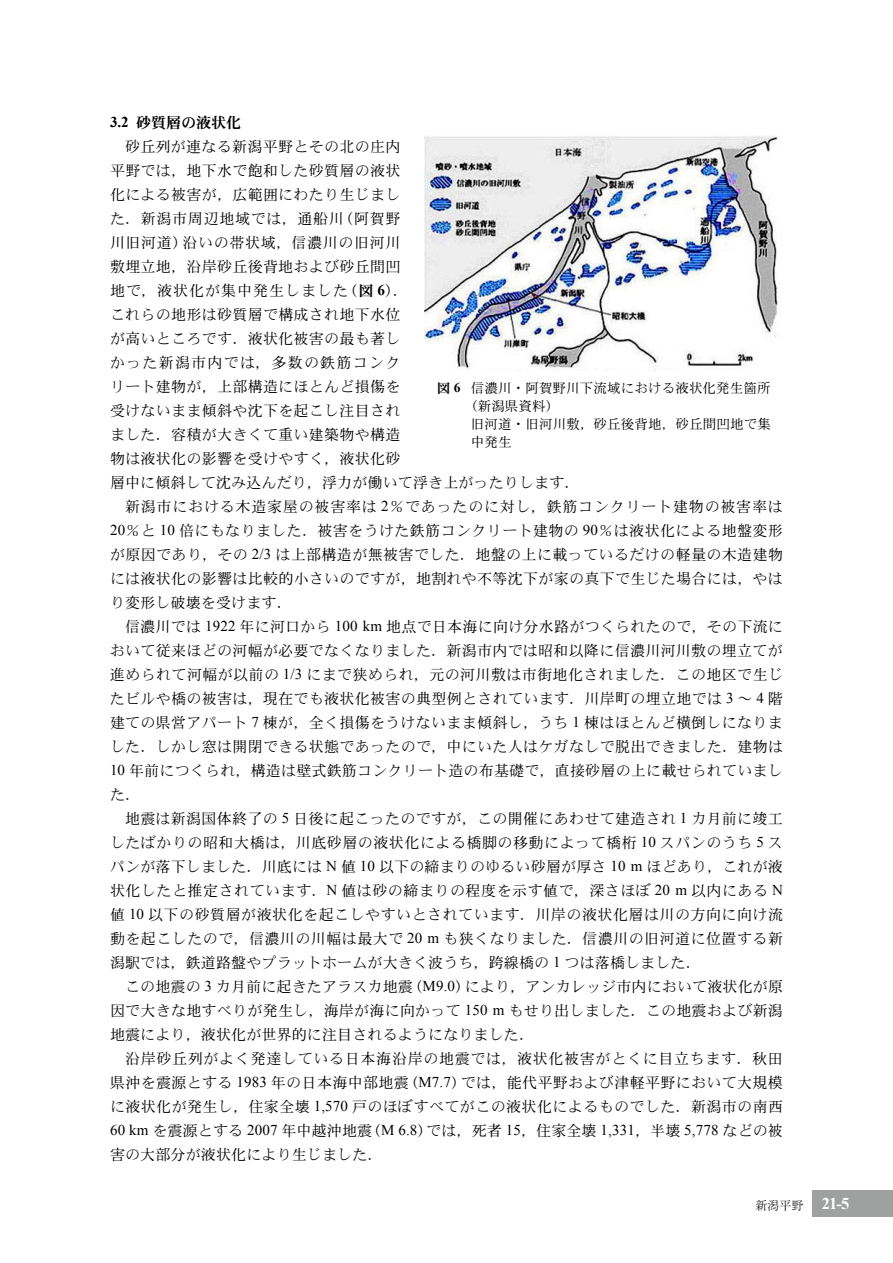
<style>
.page{position:relative;width:893px;height:1263px;background:#fff}
.page>*{position:absolute;margin:0;border:0;box-sizing:border-box;transform-origin:0 0}
.t1{font:15px "DFHS Mincho W3 WIN RKSJ H";letter-spacing:.02em;color:#000}
.t2{font:15px "DFHS Mincho W3 WIN RKSJ H";letter-spacing:.045em;color:#000}
.t3{font:15px "DFHS Mincho W3 WIN RKSJ H";letter-spacing:.055em;color:#000}
.t4{font:15px "DFHS Mincho W3 WIN RKSJ H";letter-spacing:.065em;color:#000}
.t5{font:15px "DFHS Mincho W3 WIN RKSJ H";letter-spacing:.085em;color:#000}
.t6{font:15px "DFHS Mincho W7 WIN RKSJ H";color:#000}
.t7{font:13.5px "DFHS Mincho W3 WIN RKSJ H";letter-spacing:.01em;color:#000}
.t8{font:300 12px "Ryumin Pro";color:#000}
.s1{font-family:"Times New Roman";font-weight:700}
.s2{font-family:"DFHS Mincho W7 WIN RKSJ H"}
.s3{font-family:"Times New Roman"}
.s4{font-family:"Times New Roman";font-weight:700;font-size:16.5px;color:#fff}
</style>
<div class="page">
<div style="left:812px;top:1191px;width:81px;height:26px;background:#9fa0a0"></div>
<img style="left:425px;top:136px;width:353px;height:235px">
<p class="t6" style="left:110px;top:115px;width:133px"><span class="s1">3.2</span> 砂質層の液状化</p>
<p class="t1" style="left:125px;top:139px;width:277px">砂丘列が連なる新潟平野とその北の庄内</p>
<p class="t1" style="left:110px;top:163px;width:292px">平野では，地下水で飽和した砂質層の液状</p>
<p class="t1" style="left:110px;top:187px;width:292px">化による被害が，広範囲にわたり生じまし</p>
<p class="t2" style="left:110px;top:211px;width:292px">た．新潟市周辺地域では，通船川（阿賀野</p>
<p class="t2" style="left:110px;top:235px;width:292px">川旧河道）沿いの帯状域，信濃川の旧河川</p>
<p class="t1" style="left:110px;top:259px;width:292px">敷埋立地，沿岸砂丘後背地および砂丘間凹</p>
<p class="t4" style="left:110px;top:283px;width:299px">地で，液状化が集中発生しました（<span class="s2">図</span> <span class="s1">6</span>）．</p>
<p class="t1" style="left:110px;top:307px;width:292px">これらの地形は砂質層で構成され地下水位</p>
<p class="t1" style="left:110px;top:331px;width:292px">が高いところです．液状化被害の最も著し</p>
<p class="t5" style="left:110px;top:355px;width:292px">かった新潟市内では，多数の鉄筋コンク</p>
<p class="t1" style="left:110px;top:379px;width:292px">リート建物が，上部構造にほとんど損傷を</p>
<p class="t1" style="left:110px;top:403px;width:292px">受けないまま傾斜や沈下を起こし注目され</p>
<p class="t1" style="left:110px;top:427px;width:292px">ました．容積が大きくて重い建築物や構造</p>
<p class="t1" style="left:110px;top:451px;width:292px">物は液状化の影響を受けやすく，液状化砂</p>
<p class="t1" style="left:110px;top:475px;width:471px">層中に傾斜して沈み込んだり，浮力が働いて浮き上がったりします．</p>
<p class="t3" style="left:125px;top:499px;width:659px">新潟市における木造家屋の被害率は <span class="s3">2</span>％であったのに対し，鉄筋コンクリート建物の被害率は</p>
<p class="t1" style="left:110px;top:523px;width:674px"><span class="s3">20</span>％と <span class="s3">10</span> 倍にもなりました．被害をうけた鉄筋コンクリート建物の <span class="s3">90</span>％は液状化による地盤変形</p>
<p class="t1" style="left:110px;top:547px;width:675px">が原因であり，その <span class="s3">2/3</span> は上部構造が無被害でした．地盤の上に載っているだけの軽量の木造建物</p>
<p class="t1" style="left:110px;top:571px;width:674px">には液状化の影響は比較的小さいのですが，地割れや不等沈下が家の真下で生じた場合には，やは</p>
<p class="t1" style="left:110px;top:595px;width:183px">り変形し破壊を受けます．</p>
<p class="t1" style="left:125px;top:619px;width:659px">信濃川では <span class="s3">1922</span> 年に河口から <span class="s3">100 km</span> 地点で日本海に向け分水路がつくられたので，その下流に</p>
<p class="t1" style="left:110px;top:643px;width:674px">おいて従来ほどの河幅が必要でなくなりました．新潟市内では昭和以降に信濃川河川敷の埋立てが</p>
<p class="t1" style="left:110px;top:667px;width:675px">進められて河幅が以前の <span class="s3">1/3</span> にまで狭められ，元の河川敷は市街地化されました．この地区で生じ</p>
<p class="t1" style="left:110px;top:691px;width:674px">たビルや橋の被害は，現在でも液状化被害の典型例とされています．川岸町の埋立地では <span class="s3">3</span> ～ <span class="s3">4</span> 階</p>
<p class="t1" style="left:110px;top:715px;width:674px">建ての県営アパート <span class="s3">7</span> 棟が，全く損傷をうけないまま傾斜し，うち <span class="s3">1</span> 棟はほとんど横倒しになりま</p>
<p class="t1" style="left:110px;top:739px;width:675px">した．しかし窓は開閉できる状態であったので，中にいた人はケガなしで脱出できました．建物は</p>
<p class="t1" style="left:110px;top:763px;width:674px"><span class="s3">10</span> 年前につくられ，構造は壁式鉄筋コンクリート造の布基礎で，直接砂層の上に載せられていまし</p>
<p class="t1" style="left:110px;top:787px;width:32px">た．</p>
<p class="t1" style="left:125px;top:811px;width:659px">地震は新潟国体終了の <span class="s3">5</span> 日後に起こったのですが，この開催にあわせて建造され <span class="s3">1</span> カ月前に竣工</p>
<p class="t1" style="left:110px;top:835px;width:674px">したばかりの昭和大橋は，川底砂層の液状化による橋脚の移動によって橋桁 <span class="s3">10</span> スパンのうち <span class="s3">5</span> ス</p>
<p class="t1" style="left:110px;top:859px;width:674px">パンが落下しました．川底には <span class="s3">N</span> 値 <span class="s3">10</span> 以下の締まりのゆるい砂層が厚さ <span class="s3">10 m</span> ほどあり，これが液</p>
<p class="t1" style="left:110px;top:883px;width:674px">状化したと推定されています．<span class="s3">N</span> 値は砂の締まりの程度を示す値で，深さほぼ <span class="s3">20 m</span> 以内にある <span class="s3">N</span></p>
<p class="t1" style="left:110px;top:907px;width:675px">値 <span class="s3">10</span> 以下の砂質層が液状化を起こしやすいとされています．川岸の液状化層は川の方向に向け流</p>
<p class="t1" style="left:110px;top:931px;width:675px">動を起こしたので，信濃川の川幅は最大で <span class="s3">20 m</span> も狭くなりました．信濃川の旧河道に位置する新</p>
<p class="t1" style="left:110px;top:955px;width:592px">潟駅では，鉄道路盤やプラットホームが大きく波うち，跨線橋の <span class="s3">1</span> つは落橋しました．</p>
<p class="t1" style="left:125px;top:979px;width:659px">この地震の <span class="s3">3</span> カ月前に起きたアラスカ地震（<span class="s3">M9.0</span>）により，アンカレッジ市内において液状化が原</p>
<p class="t1" style="left:110px;top:1003px;width:674px">因で大きな地すべりが発生し，海岸が海に向かって <span class="s3">150 m</span> もせり出しました．この地震および新潟</p>
<p class="t1" style="left:110px;top:1027px;width:426px">地震により，液状化が世界的に注目されるようになりました．</p>
<p class="t2" style="left:125px;top:1051px;width:659px">沿岸砂丘列がよく発達している日本海沿岸の地震では，液状化被害がとくに目立ちます．秋田</p>
<p class="t1" style="left:110px;top:1075px;width:674px">県沖を震源とする <span class="s3">1983</span> 年の日本海中部地震（<span class="s3">M7.7</span>）では，能代平野および津軽平野において大規模</p>
<p class="t1" style="left:110px;top:1099px;width:675px">に液状化が発生し，住家全壊 <span class="s3">1,570</span> 戸のほぼすべてがこの液状化によるものでした．新潟市の南西</p>
<p class="t1" style="left:110px;top:1123px;width:674px"><span class="s3">60 km</span> を震源とする <span class="s3">2007</span> 年中越沖地震（<span class="s3">M 6.8</span>）では，死者 <span class="s3">15</span>，住家全壊 <span class="s3">1,331</span>，半壊 <span class="s3">5,778</span> などの被</p>
<p class="t1" style="left:110px;top:1147px;width:274px">害の大部分が液状化により生じました．</p>
<p class="t7" style="left:437px;top:381px;width:335px"><span class="s2">図</span> <span class="s1">6</span> 信濃川・阿賀野川下流域における液状化発生箇所</p>
<p class="t7" style="left:464px;top:399px;width:97px">（新潟県資料）</p>
<p class="t7" style="left:471px;top:417px;width:302px">旧河道・旧河川敷，砂丘後背地，砂丘間凹地で集</p>
<p class="t7" style="left:471px;top:435px;width:42px">中発生</p>
<p class="t8" style="left:755px;top:1196px;width:96px">新潟平野 <span class="s4">21-5</span></p>
</div>
